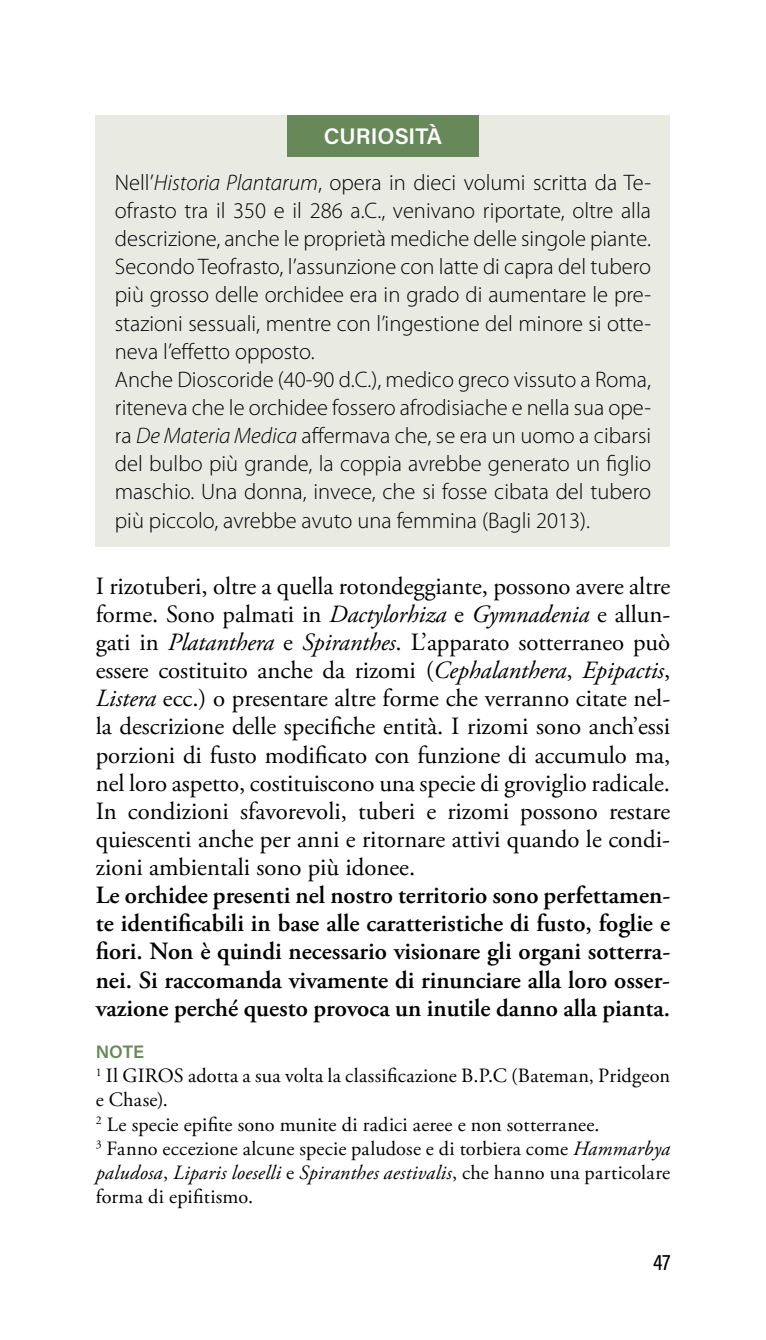
<style>
.page{position:relative;width:766px;height:1340px;background:#fff}
.page>*{position:absolute;margin:0;border:0;box-sizing:border-box;transform-origin:0 0}
.t1{font:24.75px/28.1px "Adobe Garamond Pro";letter-spacing:-.005em;color:#000;text-align:justify}
.t2{font:600 24.75px/28.1px "Adobe Garamond Pro";color:#000;text-align:justify}
.t3{font:300 22.5px/28.1px "Myriad Pro";color:#000}
.t4{font:600 22.5px "Acumin Pro";color:#fff}
.t5{font:500 22.5px "Acumin Pro Cond";color:#000}
.t6{font:20.25px/24.1px "Adobe Garamond Pro";letter-spacing:.01em;color:#000}
.t7{font:600 18px "Acumin Pro";color:#678858}
.s1{font-style:italic}
</style>
<div class="page">
<div style="left:96px;top:115px;width:574px;height:431px;background:#e9ebe3"></div>
<div style="left:287px;top:115px;width:191px;height:41px;background:#678858"></div>
<p class="t4" style="left:324px;top:120px;width:120px">CURIOSITÀ</p>
<p class="t3" style="left:115px;top:169px;width:537px">Nell’<span class="s1">Historia Plantarum</span>, opera in dieci volumi scritta da Te&shy;ofrasto tra il 350 e il 286 a.C., venivano riportate, oltre alla descrizione, anche le proprietà mediche delle singole piante.<br>Secondo Teofrasto, l’assunzione con latte di capra del tubero più grosso delle orchidee era in grado di aumentare le pre&shy;stazioni sessuali, mentre con l’ingestione del minore si otte&shy;neva l’effetto opposto.<br>Anche Dioscoride (40-90 d.C.), medico greco vissuto a Roma, riteneva che le orchidee fossero afrodisiache e nella sua ope&shy;ra <span class="s1">De Materia Medica</span> affermava che, se era un uomo a cibarsi del bulbo più grande, la coppia avrebbe generato un figlio maschio. Una donna, invece, che si fosse cibata del tubero più piccolo, avrebbe avuto una femmina (Bagli 2013).</p>
<p class="t1" style="left:96px;top:573px;width:576px">I rizotuberi, oltre a quella rotondeggiante, possono avere altre forme. Sono palmati in <span class="s1">Dactylorhiza</span> e <span class="s1">Gymnadenia</span> e allun&shy;gati in <span class="s1">Platanthera</span> e <span class="s1">Spiranthes</span>. L’apparato sotterraneo può essere costituito anche da rizomi (<span class="s1">Cephalanthera</span>, <span class="s1">Epipactis</span>, <span class="s1">Listera</span> ecc.) o presentare altre forme che verranno citate nel&shy;la descrizione delle specifiche entità. I rizomi sono anch’essi porzioni di fusto modificato con funzione di accumulo ma, nel loro aspetto, costituiscono una specie di groviglio radicale.<br>In condizioni sfavorevoli, tuberi e rizomi possono restare quiescenti anche per anni e ritornare attivi quando le condi&shy;zioni ambientali sono più idonee.</p>
<p class="t2" style="left:96px;top:881px;width:576px">Le orchidee presenti nel nostro territorio sono perfettamen&shy;te identificabili in base alle caratteristiche di fusto, foglie e fiori. Non è quindi necessario visionare gli organi sotterra&shy;nei. Si raccomanda vivamente di rinunciare alla loro osser&shy;vazione perché questo provoca un inutile danno alla pianta.</p>
<p class="t7" style="left:96px;top:1039px;width:50px">NOTE</p>
<p class="t6" style="left:96px;top:1064px;width:576px"><sup>1</sup> Il GIROS adotta a sua volta la classificazione B.P.C (Bateman, Pridgeon e Chase).<br><sup>2</sup> Le specie epifite sono munite di radici aeree e non sotterranee.<br><sup>3</sup> Fanno eccezione alcune specie paludose e di torbiera come <span class="s1">Hammarbya paludosa</span>, <span class="s1">Liparis loeselli</span> e <span class="s1">Spiranthes aestivalis</span>, che hanno una particolare forma di epifitismo.</p>
<p class="t5" style="left:653px;top:1247px;width:19px">47</p>
</div>
